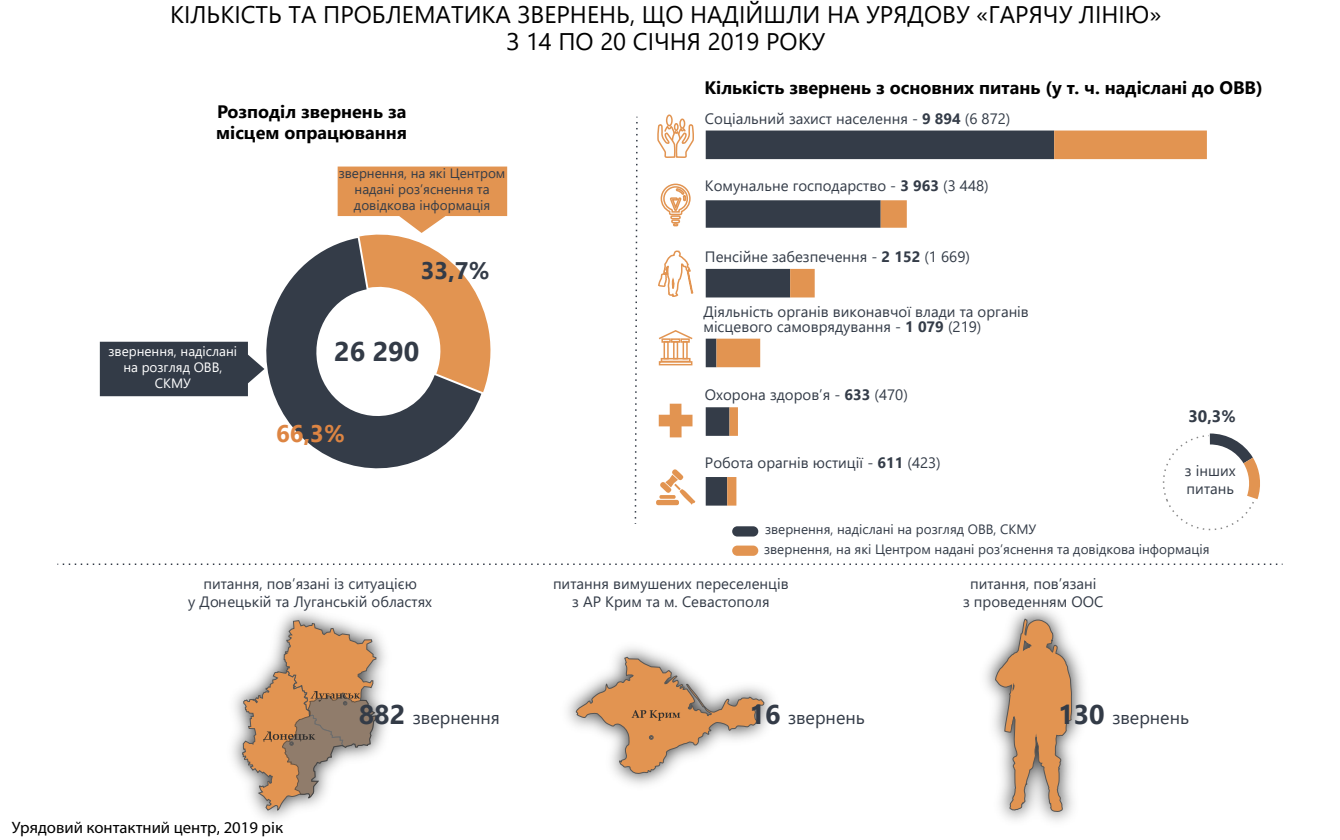
<style>
.page{position:relative;width:1340px;height:840px;background:#fff}
.page>*{position:absolute;margin:0;border:0;box-sizing:border-box;transform-origin:0 0}
.t1{font:700 27px "Segoe UI";color:#333b47}
.t2{font:24px/27px "Segoe UI";color:#000;text-align:center}
.t3{font:700 24px "Segoe UI";color:#dd8543}
.t4{font:700 24px "Segoe UI";color:#333b47}
.t5{font:700 18px/21.6px "Segoe UI";color:#000}
.t6{font:18px "Segoe UI";color:#333b47}
.t7{font:16.5px "Myriad Pro";color:#000}
.t8{font:700 16.5px "Segoe UI";color:#343c48}
.t9{font:15px/15px "Segoe UI";color:#343c48}
.t10{font:15px/18px "Segoe UI";color:#333b47;text-align:center}
.t11{font:13.5px/16.2px "Segoe UI";color:#343c48;text-align:center}
.t12{font:13.5px/16.2px "Segoe UI";color:#fff;text-align:center}
.s1{font-weight:700}
.s2{font-weight:700;font-size:27px}
</style>
<div class="page">
<svg style="left:264px;top:244px;width:217px;height:225px;fill:#343c48"></svg>
<svg style="left:337px;top:167px;width:170px;height:225px"></svg>
<svg style="left:100px;top:342px;width:164px;height:54px;background:#414853"></svg>
<svg style="left:660px;top:183px;width:31px;height:43px"></svg>
<svg style="left:658px;top:250px;width:36px;height:47px"></svg>
<svg style="left:634px;top:117px;width:4px;height:407px"></svg>
<img style="left:985px;top:608px;width:99px;height:214px">
<svg style="left:994px;top:619px;width:77px;height:194px;background:#d4ab87"></svg>
<div style="left:665px;top:114px;width:7px;height:12px;border:2px solid #e29451;border-radius:50%"></div>
<svg style="left:657px;top:119px;width:37px;height:39px"></svg>
<img style="left:567px;top:647px;width:206px;height:138px">
<svg style="left:576px;top:657px;width:188px;height:117px"></svg>
<img style="left:232px;top:611px;width:155px;height:208px">
<svg style="left:242px;top:620px;width:134px;height:191px"></svg>
<svg style="left:57px;top:564px;width:1225px;height:1px"></svg>
<div style="left:732px;top:546px;width:26px;height:10px;background:#e29451;border-radius:5px"></div>
<div style="left:732px;top:526px;width:26px;height:11px;background:#343c48;border-radius:5px"></div>
<div style="left:660px;top:358px;width:30px;height:4px;border:2px solid #e29451"></div>
<div style="left:658px;top:361px;width:34px;height:4px;border:2px solid #e29451"></div>
<div style="left:682px;top:341px;width:5px;height:18px;border:2px solid #e29451"></div>
<div style="left:680px;top:338px;width:9px;height:5px;border:2px solid #e29451"></div>
<div style="left:663px;top:341px;width:5px;height:18px;border:2px solid #e29451"></div>
<div style="left:661px;top:338px;width:9px;height:5px;border:2px solid #e29451"></div>
<div style="left:673px;top:341px;width:5px;height:18px;border:2px solid #e29451"></div>
<div style="left:671px;top:338px;width:9px;height:5px;border:2px solid #e29451"></div>
<svg style="left:659px;top:330px;width:34px;height:11px"></svg>
<svg style="left:658px;top:404px;width:34px;height:33px"></svg>
<svg style="left:1169px;top:433px;width:91px;height:98px"></svg>
<svg style="left:705px;top:131px;width:11px;height:375px"></svg>
<svg style="left:716px;top:131px;width:490px;height:375px"></svg>
<svg style="left:656px;top:469px;width:39px;height:36px"></svg>
<h2 class="t2" style="left:170px;top:1px;width:992px">КІЛЬКІСТЬ ТА ПРОБЛЕМАТИКА ЗВЕРНЕНЬ, ЩО НАДІЙШЛИ НА УРЯДОВУ «ГАРЯЧУ ЛІНІЮ»<br>З 14 ПО 20 СІЧНЯ 2019 РОКУ</h2>
<p class="t5" style="left:216px;top:100px;width:192px">Розподіл звернень за місцем опрацювання</p>
<p class="t11" style="left:339px;top:164px;width:168px">звернення, на які Центром надані роз’яснення та довідкова інформація</p>
<p class="t12" style="left:108px;top:343px;width:130px">звернення, надіслані на розгляд ОВВ,<br>СКМУ</p>
<h2 class="t4" style="left:421px;top:251px;width:70px">33,7%</h2>
<h1 class="t1" style="left:334px;top:329px;width:87px">26 290</h1>
<h2 class="t3" style="left:276px;top:414px;width:70px">66,3%</h2>
<p class="t10" style="left:188px;top:575px;width:245px">питання, пов’язані із ситуацією<br>у Донецькій та Луганській областях</p>
<p class="t5" style="left:704px;top:76px;width:559px">Кількість звернень з основних питань (у т. ч. надіслані до ОВВ)</p>
<p class="t9" style="left:705px;top:110px;width:307px">Соціальний захист населення - <span class="s1">9 894</span> (6 872)</p>
<p class="t9" style="left:705px;top:178px;width:285px">Комунальне господарство - <span class="s1">3 963</span> (3 448)</p>
<p class="t9" style="left:705px;top:249px;width:266px">Пенсійне забезпечення - <span class="s1">2 152</span> (1 669)</p>
<p class="t9" style="left:703px;top:304px;width:327px">Діяльність органів виконавчої влади та органів місцевого самоврядування - <span class="s1">1 079</span> (219)</p>
<p class="t9" style="left:705px;top:387px;width:204px">Охорона здоров’я - <span class="s1">633</span> (470)</p>
<p class="t9" style="left:705px;top:455px;width:237px">Робота орагнів юстиції - <span class="s1">611</span> (423)</p>
<p class="t11" style="left:765px;top:521px;width:272px">звернення, надіслані на розгляд ОВВ, СКМУ</p>
<p class="t8" style="left:1188px;top:403px;width:49px">30,3%</p>
<p class="t10" style="left:1184px;top:462px;width:52px;text-align:left">з інших питань</p>
<p class="t11" style="left:764px;top:541px;width:447px">звернення, на які Центром надані роз’яснення та довідкова інформація</p>
<p class="t10" style="left:553px;top:575px;width:237px">питання вимушених переселенців з АР Крим та м. Севастополя</p>
<p class="t10" style="left:962px;top:575px;width:142px">питання, пов’язані<br>з проведенням ООС</p>
<p class="t7" style="left:12px;top:817px;width:272px">Урядовий контактний центр, 2019 рік</p>
<p class="t6" style="left:358px;top:704px;width:143px"><span class="s2">882</span> звернення</p>
<p class="t6" style="left:749px;top:704px;width:117px"><span class="s2">16</span> звернень</p>
<p class="t6" style="left:1058px;top:704px;width:132px"><span class="s2">130</span> звернень</p>
</div>
